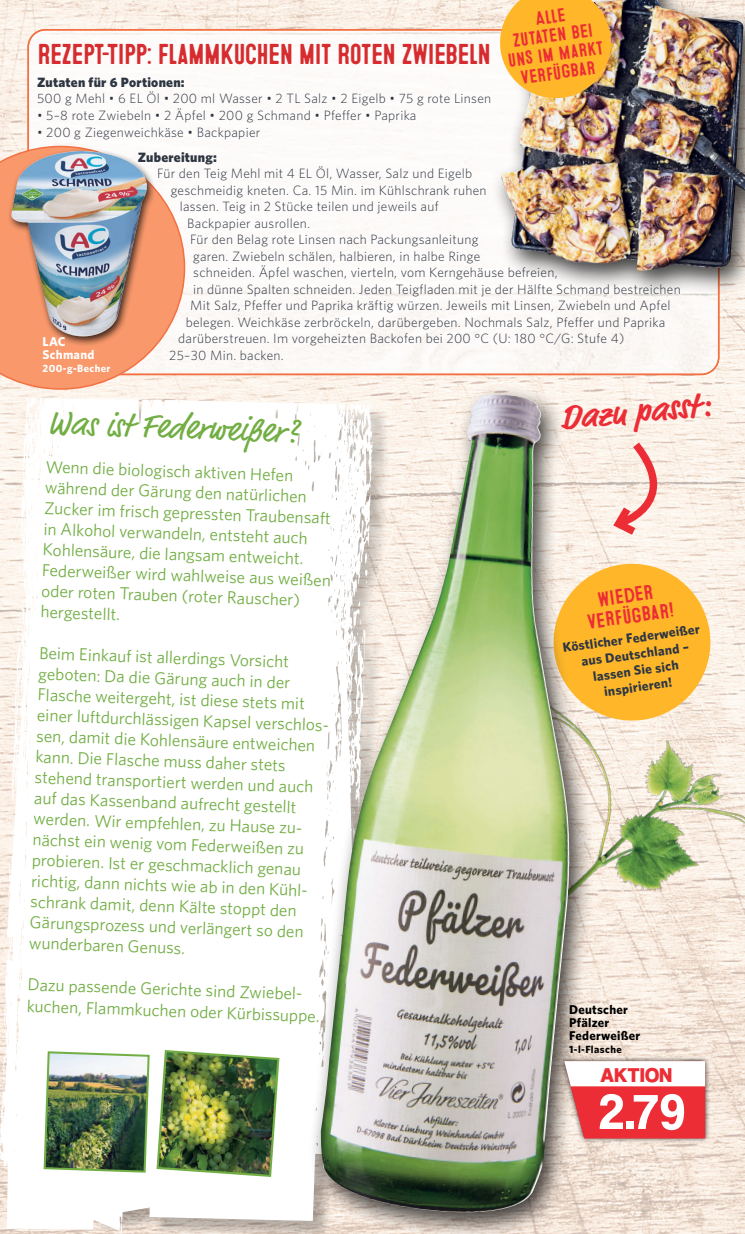
<style>
.page{position:relative;width:745px;height:1234px;background:#fff}
.page>*{position:absolute;margin:0;border:0;box-sizing:border-box;transform-origin:0 0}
.t1{font:700 51px "Coolvetica Rg";color:#fff}
.t2{font:700 35.7px "Market Pro";color:#ec2d35}
.t3{font:34.5px "Market Pro";color:#72ae44}
.t4{font:28.8px "Microbrew Soft One";letter-spacing:-.04em;color:#d72c2f}
.t5{font:20.85px "Coolvetica Hv";letter-spacing:.02em;color:#ec2d35}
.t6{font:20.7px/20.7px "Microbrew Soft One";color:#ec2d35;text-align:center}
.t7{font:18.9px/18.9px "Microbrew Soft One";color:#ec2d35;text-align:center}
.t8{font:17.25px/20.7px "Whitney";color:#72ae44}
.t9{font:300 13.5px "Whitney";letter-spacing:.02em;color:#2e3642}
.t10{font:900 13.5px "Whitney";letter-spacing:.02em;color:#2e3642}
.t11{font:700 13.35px/16.4px "Whitney";color:#2e3642;text-align:center}
.t12{font:700 12.75px/12.8px "Whitney";letter-spacing:.02em;color:#000}
.t13{font:700 12.75px/12.8px "Whitney";letter-spacing:.02em;color:#fff}
.t14{font:700 10.5px "Whitney";letter-spacing:.04em;color:#fff}
.t15{font:700 10.5px "Whitney";letter-spacing:.04em;color:#000}
.s1{color:#fff}
</style>
<div class="page">
<img style="left:0;top:0;width:744px;height:1233px">
<img style="left:28px;top:30px;width:690px;height:344px">
<svg style="left:91px;top:393px;width:217px;height:827px"></svg>
<svg style="left:0;top:394px;width:151px;height:837px"></svg>
<svg style="left:607px;top:434px;width:76px;height:107px;background:#f7d8d0"></svg>
<img style="left:594px;top:645px;width:150px;height:404px">
<img style="left:43px;top:1048px;width:237px;height:129px">
<svg style="left:594px;top:558px;width:121px;height:167px;background:#fdc455"></svg>
<div style="left:489px;top:0;width:255px;height:298px;background:#000;opacity:.75"></div>
<img style="left:501px;top:0;width:243px;height:271px">
<svg style="left:496px;top:0;width:118px;height:102px;background:#f3b94a"></svg>
<svg style="left:0;top:146px;width:185px;height:243px"></svg>
<div style="left:308px;top:385px;width:286px;height:848px;background:#000;opacity:.75"></div>
<img style="left:320px;top:394px;width:249px;height:824px">
<div style="left:7px;top:147px;width:149px;height:199px;background:#000;opacity:.75"></div>
<img style="left:11px;top:151px;width:136px;height:185px">
<div style="left:560px;top:1055px;width:150px;height:88px;background:#000;opacity:.75"></div>
<svg style="left:564px;top:1060px;width:140px;height:77px"></svg>
<p class="t7" style="left:501px;top:14px;width:98px;rotate:-8deg">ALLE<br>ZUTATEN BEI<br>UNS IM MARKT<br>VERFÜGBAR</p>
<h3 class="t4" style="left:37px;top:37px;width:455px">REZEPT-TIPP: FLAMMKUCHEN MIT ROTEN ZWIEBELN</h3>
<p class="t10" style="left:37px;top:73px;width:149px">Zutaten für 6 Portionen:</p>
<p class="t9" style="left:37px;top:90px;width:455px">500 g Mehl • 6 EL Öl • 200 ml Wasser • 2 TL Salz • 2 Eigelb • 75 g rote Linsen</p>
<p class="t9" style="left:37px;top:106px;width:380px">• 5–8 rote Zwiebeln • 2 Äpfel • 200 g Schmand • Pfeffer • Paprika</p>
<p class="t9" style="left:37px;top:123px;width:224px">• 200 g Ziegenweichkäse • Backpapier</p>
<p class="t10" style="left:138px;top:148px;width:81px">Zubereitung:</p>
<p class="t9" style="left:157px;top:164px;width:316px">Für den Teig Mehl mit 4 EL Öl, Wasser, Salz und Eigelb</p>
<p class="t9" style="left:171px;top:181px;width:317px">geschmeidig kneten. Ca. 15 Min. im Kühlschrank ruhen</p>
<p class="t9" style="left:180px;top:197px;width:260px">lassen. Teig in 2 Stücke teilen und jeweils auf</p>
<p class="t9" style="left:187px;top:214px;width:124px">Backpapier ausrollen.</p>
<p class="t9" style="left:190px;top:230px;width:289px">Für den Belag rote Linsen nach Packungsanleitung</p>
<p class="t9" style="left:193px;top:247px;width:288px">garen. Zwiebeln schälen, halbieren, in halbe Ringe</p>
<p class="t9" style="left:193px;top:263px;width:365px">schneiden. Äpfel waschen, vierteln, vom Kerngehäuse befreien,</p>
<p class="t9" style="left:193px;top:280px;width:488px">in dünne Spalten schneiden. Jeden Teigfladen mit je der Hälfte Schmand bestreichen</p>
<p class="t9" style="left:190px;top:296px;width:481px">Mit Salz, Pfeffer und Paprika kräftig würzen. Jeweils mit Linsen, Zwiebeln und Apfel</p>
<p class="t9" style="left:186px;top:313px;width:481px">belegen. Weichkäse zerbröckeln, darübergeben. Nochmals Salz, Pfeffer und Paprika</p>
<p class="t9" style="left:178px;top:329px;width:447px">darüberstreuen. Im vorgeheizten Backofen bei 200 °C (U: 180 °C/G: Stufe 4)</p>
<p class="t9" style="left:169px;top:346px;width:116px">25–30 Min. backen.</p>
<p class="t13" style="left:43px;top:335px;width:53px">LAC<br>Schmand</p>
<p class="t14" style="left:43px;top:361px;width:69px">200-g-Becher</p>
<h3 class="t3" style="left:48px;top:399px;width:265px;rotate:2deg">Was ist Federweißer?<span class="s1">e</span></h3>
<p class="t8" style="left:46px;top:455px;width:290px;rotate:2deg">Wenn die biologisch aktiven Hefen während der Gärung den natürlichen Zucker im frisch gepressten Traubensaft in Alkohol verwandeln, entsteht auch Kohlensäure, die langsam entweicht.<br>Federweißer wird wahlweise aus weißen oder roten Trauben (roter Rauscher) hergestellt.</p>
<p class="t8" style="left:40px;top:642px;width:296px;rotate:2deg">Beim Einkauf ist allerdings Vorsicht geboten: Da die Gärung auch in der Flasche weitergeht, ist diese stets mit einer luftdurchlässigen Kapsel verschlos&shy;sen, damit die Kohlensäure entweichen kann. Die Flasche muss daher stets stehend transportiert werden und auch auf das Kassenband aufrecht gestellt werden. Wir empfehlen, zu Hause zu&shy;nächst ein wenig vom Federweißen zu probieren. Ist er geschmacklich genau richtig, dann nichts wie ab in den Kühl&shy;schrank damit, denn Kälte stoppt den Gärungsprozess und verlängert so den wunderbaren Genuss.</p>
<p class="t8" style="left:28px;top:972px;width:294px;line-height:21.6px;rotate:2deg">Dazu passende Gerichte sind Zwiebel&shy;kuchen, Flammkuchen oder Kürbissuppe.</p>
<h2 class="t2" style="left:558px;top:392px;width:151px;rotate:-5deg">Dazu passt:</h2>
<p class="t6" style="left:582px;top:591px;width:89px;rotate:-8deg">WIEDER<br>VERFÜGBAR!</p>
<p class="t11" style="left:561px;top:639px;width:140px;rotate:-8deg">Köstlicher Federweißer aus Deutschland – lassen Sie sich inspirieren!</p>
<p class="t12" style="left:568px;top:1003px;width:73px">Deutscher<br>Pfälzer<br>Federweißer</p>
<p class="t15" style="left:568px;top:1041px;width:54px">1-l-Flasche</p>
<p class="t5" style="left:600px;top:1062px;width:73px">AKTION</p>
<h1 class="t1" style="left:599px;top:1081px;width:87px">2.79</h1>
</div>
